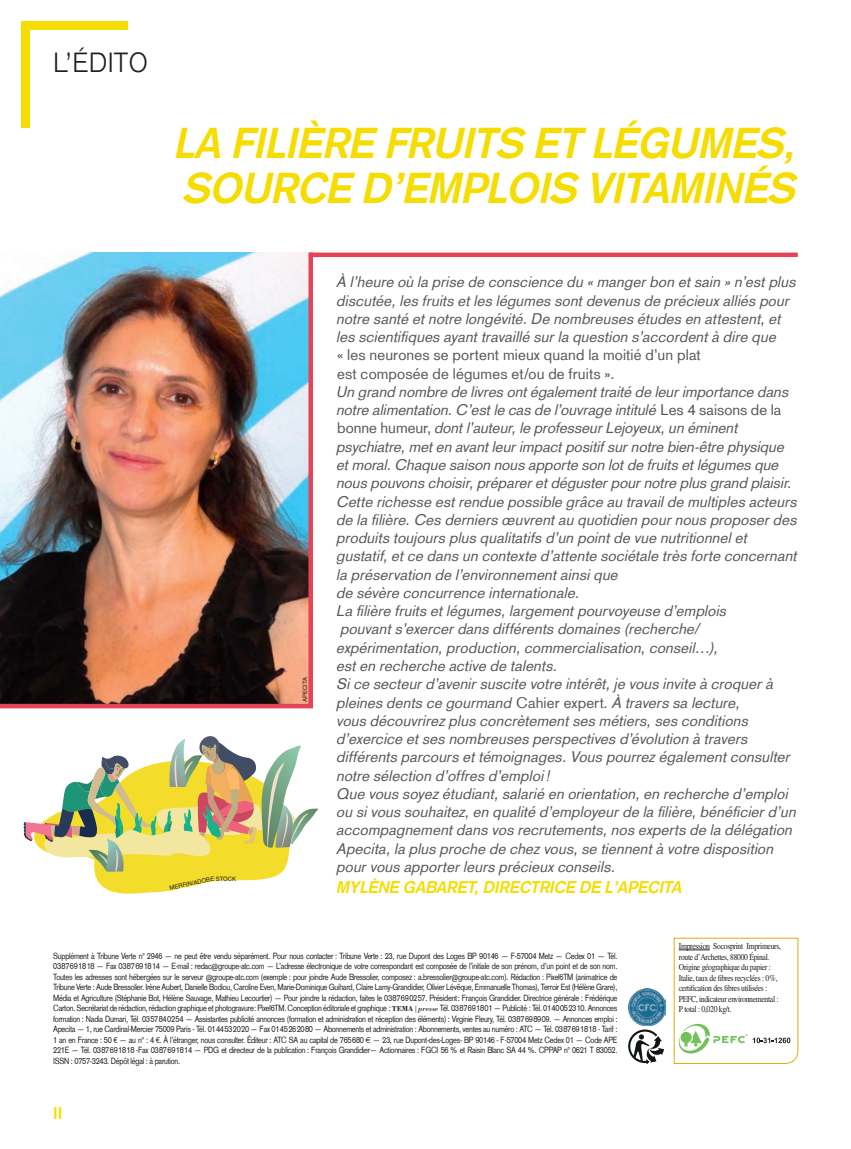
<style>
.page{position:relative;width:851px;height:1149px;background:#fff}
.page>*{position:absolute;margin:0;border:0;box-sizing:border-box;transform-origin:0 0}
.t1{font:italic 700 42px/45px "Basic Commercial LT Com";letter-spacing:-.005em;color:#f5dc01}
.t2{font:300 27px "Basic Commercial LT Com";letter-spacing:.01em;color:#231f20}
.t3{font:italic 700 16.5px "Basic Commercial LT Com";letter-spacing:-.005em;color:#f5dc01}
.t4{font:700 16.5px "Basic Commercial LT Com";color:#f5dc01}
.t5{font:italic 15px/18.3px "Basic Commercial LT Com";letter-spacing:.01em;color:#57585a}
.t6{font:15px/18.3px "Basic Commercial LT Com";letter-spacing:.01em;color:#57585a}
.t7{font:9px/10.5px "Times LT Std";letter-spacing:-.04em;color:#231f20;scale:.85 1}
.t8{font:8.7px/10.5px "Basic Commercial LT Com";letter-spacing:-.035em;color:#231f20;text-align:justify;scale:.85 1}
.t9{font:6px "Helvetica LT Std";letter-spacing:-.005em;color:#231f20}
.s1{font-style:normal}
.s2{font-family:"Bodoni Std";font-weight:700;font-size:7.5px}
.s3{font-family:"Bodoni Std";font-size:7.5px}
.s4{font-family:"Bodoni Std";font-style:italic;font-size:7.5px}
.s5{font-family:"Euro Sans"}
</style>
<div class="page">
<div style="left:21px;top:21px;width:107px;height:9px;background:#f5dc01"></div>
<div style="left:21px;top:21px;width:9px;height:107px;background:#f5dc01"></div>
<img style="left:0;top:252px;width:308px;height:451px">
<div style="left:308px;top:252px;width:5px;height:455px;background:#e44455"></div>
<div style="left:311px;top:252px;width:486px;height:5px;background:#e44455"></div>
<div style="left:0;top:703px;width:313px;height:5px;background:#e44455"></div>
<svg style="left:628px;top:1029px;width:36px;height:34px"></svg>
<svg style="left:673px;top:937px;width:125px;height:126px"></svg>
<img style="left:628px;top:988px;width:37px;height:37px">
<svg style="left:23px;top:736px;width:295px;height:158px"></svg>
<h2 class="t2" style="left:53px;top:47px;width:96px">L’ÉDITO</h2>
<h1 class="t1" style="left:176px;top:120px;width:622px">LA FILIÈRE FRUITS ET LÉGUMES,<br>SOURCE D’EMPLOIS VITAMINÉS</h1>
<p class="t9" style="left:169px;top:884px;width:34px;rotate:-13deg">MERFIN/AD</p>
<p class="t9" style="left:228px;top:875px;width:10px">CK</p>
<p class="t9" style="left:301px;top:702px;width:26px;rotate:-90deg">APECITA</p>
<p class="t5" style="left:337px;top:273px;width:461px">À l’heure où la prise de conscience du « manger bon et sain » n’est plus discutée, les fruits et les légumes sont devenus de précieux alliés pour notre santé et notre longévité. De nombreuses études en attestent, et les scientifiques ayant travaillé sur la question s’accordent à dire que</p>
<p class="t6" style="left:337px;top:346px;width:365px">« les neurones se portent mieux quand la moitié d’un plat est composée de légumes et/ou de fruits ».</p>
<p class="t5" style="left:337px;top:382px;width:462px">Un grand nombre de livres ont également traité de leur importance dans notre alimentation. C’est le cas de l’ouvrage intitulé <span class="s1">Les 4 saisons de la bonne humeur,</span> dont l’auteur, le professeur Lejoyeux, un éminent psychiatre, met en avant leur impact positif sur notre bien-être physique et moral. Chaque saison nous apporte son lot de fruits et légumes que nous pouvons choisir, préparer et déguster pour notre plus grand plaisir.<br>Cette richesse est rendue possible grâce au travail de multiples acteurs de la filière. Ces derniers œuvrent au quotidien pour nous proposer des produits toujours plus qualitatifs d’un point de vue nutritionnel et gustatif, et ce dans un contexte d’attente sociétale très forte concernant la préservation de l’environnement ainsi que<br>de sévère concurrence internationale.<br>La filière fruits et légumes, largement pourvoyeuse d’emplois<br>pouvant s’exercer dans différents domaines (recherche/ expérimentation, production, commercialisation, conseil…),<br>est en recherche active de talents.<br>Si ce secteur d’avenir suscite votre intérêt, je vous invite à croquer à pleines dents ce gourmand <span class="s1">Cahier expert</span>. À travers sa lecture,<br>vous découvrirez plus concrètement ses métiers, ses conditions d’exercice et ses nombreuses perspectives d’évolution à travers différents parcours et témoignages. Vous pourrez également consulter notre sélection d’offres d’emploi!<br>Que vous soyez étudiant, salarié en orientation, en recherche d’emploi ou si vous souhaitez, en qualité d’employeur de la filière, bénéficier d’un accompagnement dans vos recrutements, nos experts de la délégation Apecita, la plus proche de chez vous, se tiennent à votre disposition pour vous apporter leurs précieux conseils.</p>
<p class="t3" style="left:337px;top:877px;width:347px">MYLÈNE GABARET, DIRECTRICE DE L’APECITA</p>
<p class="t8" style="left:53px;top:950px;width:665px">Supplément à Tribune Verte n° 2946 — ne peut être vendu séparément. Pour nous contacter : Tribune Verte : 23, rue Dupont des Loges BP 90146 — F-57004 Metz — Cedex 01 — Tél.<br>0387691818 — Fax 0387691814 — E-mail : redac@groupe-atc.com — L’adresse électronique de votre correspondant est composée de l’initiale de son prénom, d’un point et de son nom.<br>Toutes les adresses sont hébergées sur le serveur @groupe-atc.com (exemple : pour joindre Aude Bressolier, composez : a.bressolier@groupe-atc.com). Rédaction : Pixel6TM (animatrice de Tribune Verte : Aude Bressolier. Irène Aubert, Danielle Bodiou, Caroline Even, Marie-Dominique Guihard, Claire Lamy-Grandidier, Olivier Lévêque, Emmanuelle Thomas), Terroir Est (Hélène Grare), Média et Agriculture (Stéphanie Bot, Hélène Sauvage, Mathieu Lecourtier) — Pour joindre la rédaction, faites le 0387690257. Président: François Grandidier. Directrice générale : Frédérique Carton. Secrétariat de rédaction, rédaction graphique et photogravure: Pixel6TM. Conception éditoriale et graphique : <span class="s2">TEMA</span> <span class="s3">|</span> <span class="s4">presse</span> Tél. 0387691801 — Publicité : Tél. 0140052310. Annonces formation : Nadia Dumari, Tél. 0357840254 — Assistantes publicité annonces (formation et administration et réception des éléments) : Virginie Fleury, Tél. 0387698909. — Annonces emploi :<br>Apecita — 1, rue Cardinal-Mercier 75009 Paris - Tél. 0144532020 — Fax 0145262080 — Abonnements et administration : Abonnements, ventes au numéro : ATC — Tél. 0387691818 - Tarif :<br>1 an en France : 50 € — au n° : 4 €. À l’étranger, nous consulter. Éditeur : ATC SA au capital de 765680 <span class="s5">_</span> — 23, rue Dupont-des-Loges- BP 90146 - F-57004 Metz Cedex 01 — Code APE 221E — Tél. 0387691818 -Fax 0387691814 — PDG et directeur de la publication : François Grandidier— Actionnaires : FGCI 56 % et Raisin Blanc SA 44 %. CPPAP n° 0621 T 83052.<br>ISSN : 0757-3243. Dépôt légal : à parution.</p>
<p class="t7" style="left:678px;top:940px;width:122px">Impression Socosprint Imprimeurs, route d’Archettes, 88000 Épinal.<br>Origine géographique du papier :<br>Italie, taux de fibres recyclées : 0%, certification des fibres utilisées :<br>PEFC, indicateur environnemental :<br>P total : 0,020 kg/t.</p>
<p class="t4" style="left:53px;top:1102px;width:11px">II</p>
</div>
